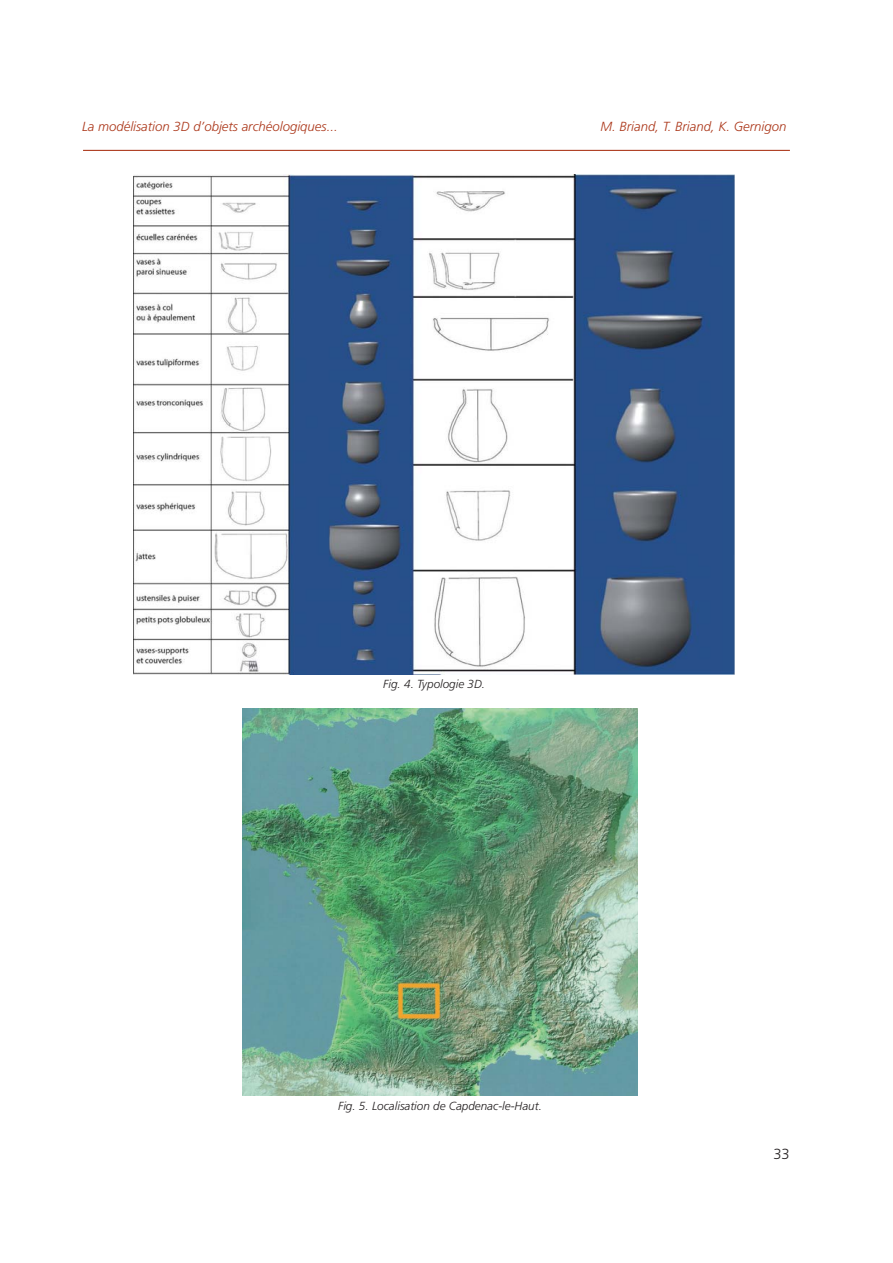
<style>
.page{position:relative;width:893px;height:1263px;background:#fff}
.page>*{position:absolute;margin:0;border:0;box-sizing:border-box;transform-origin:0 0}
.t1{font:300 14.7px "Frutiger";color:#231f20}
.t2{font:italic 300 13.2px "Frutiger";color:#ac381b}
.t3{font:italic 300 11.7px "Frutiger";color:#231f20}
</style>
<div class="page">
<hr style="left:83px;top:150px;width:707px;height:1px;background:#ac381b">
<img style="left:134px;top:175px;width:601px;height:499px">
<img style="left:242px;top:708px;width:396px;height:388px">
<p class="t2" style="left:82px;top:121px;width:257px">La modélisation 3D d’objets archéologiques...</p>
<p class="t2" style="left:600px;top:121px;width:188px">M. Briand, T. Briand, K. Gernigon</p>
<p class="t3" style="left:383px;top:679px;width:103px">Fig. 4. Typologie 3D.</p>
<p class="t3" style="left:338px;top:1101px;width:205px">Fig. 5. Localisation de Capdenac-le-Haut.</p>
<p class="t1" style="left:773px;top:1148px;width:18px">33</p>
</div>
